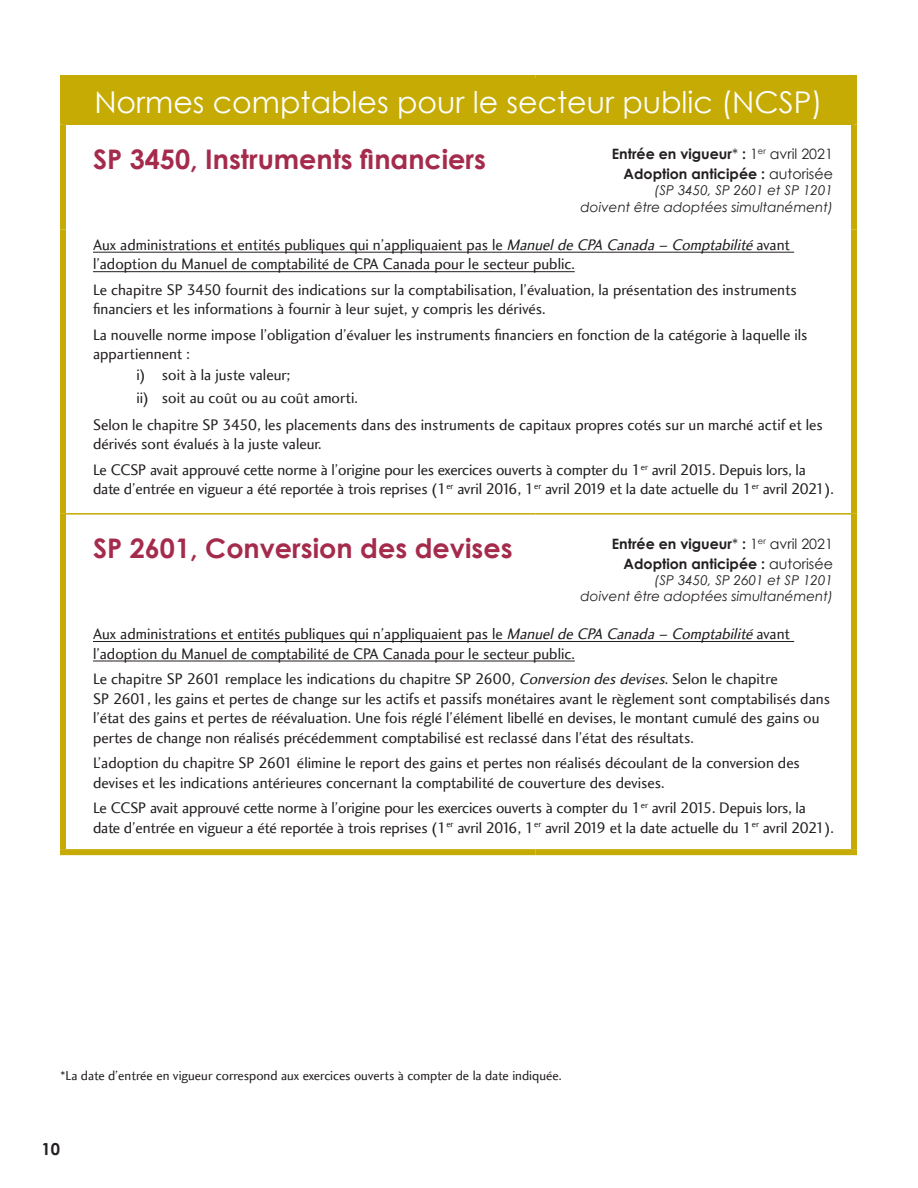
<style>
.page{position:relative;width:918px;height:1188px;background:#fff}
.page>*{position:absolute;margin:0;border:0;box-sizing:border-box;transform-origin:0 0}
.t1{font:30px "Century Gothic";color:#fff}
.t2{font:700 27px "Century Gothic";color:#a52b4c}
.t3{font:700 16.5px "Century Gothic";color:#231f20}
.t4{font:15.75px/19.5px "Charlotte Sans Book Plain";color:#231f20}
.t5{font:700 14.25px/20.1px "Century Gothic";color:#231f20;text-align:right}
.t6{font:italic 13.5px/16.2px "Century Gothic";color:#231f20;text-align:right}
.t7{font:13.5px "Charlotte Sans Book Plain";color:#231f20}
.s1{font-weight:400}
.s2{font-style:italic}
</style>
<div class="page">
<div style="left:63px;top:78px;width:791px;height:46px;background:#c5ab03"></div>
<hr style="left:66px;top:513px;width:470px;height:2px;background:#c5ab03">
<hr style="left:536px;top:513px;width:315px;height:2px;background:#c5ab03">
<div style="left:60px;top:75px;width:476px;height:6px;background:#c5ab03"></div>
<div style="left:60px;top:81px;width:6px;height:43px;background:#c5ab03"></div>
<div style="left:536px;top:75px;width:321px;height:6px;background:#c5ab03"></div>
<div style="left:851px;top:81px;width:6px;height:43px;background:#c5ab03"></div>
<div style="left:60px;top:124px;width:6px;height:106px;background:#c5ab03"></div>
<div style="left:851px;top:124px;width:6px;height:106px;background:#c5ab03"></div>
<div style="left:60px;top:230px;width:6px;height:284px;background:#c5ab03"></div>
<div style="left:851px;top:230px;width:6px;height:284px;background:#c5ab03"></div>
<div style="left:60px;top:514px;width:6px;height:105px;background:#c5ab03"></div>
<div style="left:851px;top:514px;width:6px;height:105px;background:#c5ab03"></div>
<div style="left:60px;top:619px;width:6px;height:230px;background:#c5ab03"></div>
<div style="left:851px;top:619px;width:6px;height:230px;background:#c5ab03"></div>
<div style="left:60px;top:849px;width:476px;height:6px;background:#c5ab03"></div>
<div style="left:536px;top:849px;width:321px;height:6px;background:#c5ab03"></div>
<hr style="left:93px;top:252px;width:701px;height:1px;background:#231f20">
<hr style="left:93px;top:271px;width:482px;height:1px;background:#231f20">
<hr style="left:93px;top:641px;width:701px;height:1px;background:#231f20">
<hr style="left:93px;top:661px;width:482px;height:1px;background:#231f20">
<h1 class="t1" style="left:94px;top:81px;width:730px">Normes comptables pour le secteur public (NCSP)</h1>
<h2 class="t2" style="left:93px;top:138px;width:395px">SP 3450, Instruments financiers</h2>
<p class="t5" style="left:612px;top:143px;width:223px">Entrée en vigueur<span class="s1">*</span> : <span class="s1">1</span><sup>er</sup> <span class="s1">avril 2021<br></span>Adoption anticipée : <span class="s1">autorisée</span></p>
<p class="t6" style="left:581px;top:182px;width:254px">(SP 3450, SP 2601 et SP 1201<br>doivent être adoptées simultanément)</p>
<p class="t4" style="left:93px;top:235px;width:699px">Aux administrations et entités publiques qui n’appliquaient pas le <span class="s2">Manuelde CPA Canada– Comptabilité</span> avant l’adoption du Manuel de comptabilité de CPA Canada pour le secteur public.</p>
<p class="t4" style="left:93px;top:280px;width:705px">Le chapitre SP 3450 fournit des indications sur la comptabilisation, l’évaluation, la présentation des instruments financiers et les informations à fournir à leur sujet, y compris les dérivés.</p>
<p class="t4" style="left:93px;top:325px;width:716px">La nouvelle norme impose l’obligation d’évaluer les instruments financiers en fonction de la catégorie à laquelle ils appartiennent :</p>
<p class="t4" style="left:136px;top:364px;width:223px;line-height:22.5px">i) soit à la juste valeur;<br>ii) soit au coût ou au coût amorti.</p>
<p class="t4" style="left:93px;top:415px;width:731px">Selon le chapitre SP 3450, les placements dans des instruments de capitaux propres cotés sur un marché actif et les dérivés sont évalués à la juste valeur.</p>
<p class="t4" style="left:93px;top:460px;width:742px">Le CCSP avait approuvé cette norme à l’origine pour les exercices ouverts à compter du 1<sup>er</sup> avril 2015. Depuis lors, la date d’entrée en vigueur a été reportée à trois reprises (1<sup>er</sup> avril 2016, 1<sup>er</sup> avril 2019 et la date actuelle du 1<sup>er</sup> avril 2021).</p>
<h2 class="t2" style="left:93px;top:528px;width:421px">SP 2601, Conversion des devises</h2>
<p class="t5" style="left:612px;top:533px;width:223px">Entrée en vigueur<span class="s1">*</span> : <span class="s1">1</span><sup>er</sup> <span class="s1">avril 2021<br></span>Adoption anticipée : <span class="s1">autorisée</span></p>
<p class="t6" style="left:581px;top:572px;width:254px">(SP 3450, SP 2601 et SP 1201<br>doivent être adoptées simultanément)</p>
<p class="t4" style="left:93px;top:625px;width:699px">Aux administrations et entités publiques qui n’appliquaient pas le <span class="s2">Manuelde CPA Canada– Comptabilité</span> avant l’adoption du Manuel de comptabilité de CPA Canada pour le secteur public.</p>
<p class="t4" style="left:93px;top:670px;width:739px">Le chapitre SP 2601 remplace les indications du chapitre SP 2600, <span class="s2">Conversion desdevises</span>. Selon le chapitre<br>SP 2601, les gains et pertes de change sur les actifs et passifs monétaires avant le règlement sont comptabilisés dans l’état des gains et pertes de réévaluation. Une fois réglé l’élément libellé en devises, le montant cumulé des gains ou pertes de change non réalisés précédemment comptabilisé est reclassé dans l’état des résultats.</p>
<p class="t4" style="left:93px;top:754px;width:708px">L’adoption du chapitre SP 2601 élimine le report des gains et pertes non réalisés découlant de la conversion des devises et les indications antérieures concernant la comptabilité de couverture des devises.</p>
<p class="t4" style="left:93px;top:799px;width:742px">Le CCSP avait approuvé cette norme à l’origine pour les exercices ouverts à compter du 1<sup>er</sup> avril 2015. Depuis lors, la date d’entrée en vigueur a été reportée à trois reprises (1<sup>er</sup> avril 2016, 1<sup>er</sup> avril 2019 et la date actuelle du 1<sup>er</sup> avril 2021).</p>
<p class="t7" style="left:60px;top:1068px;width:503px">*La date d’entrée en vigueur correspond aux exercices ouverts à compter de la date indiquée.</p>
<p class="t3" style="left:42px;top:1136px;width:20px">10</p>
</div>
